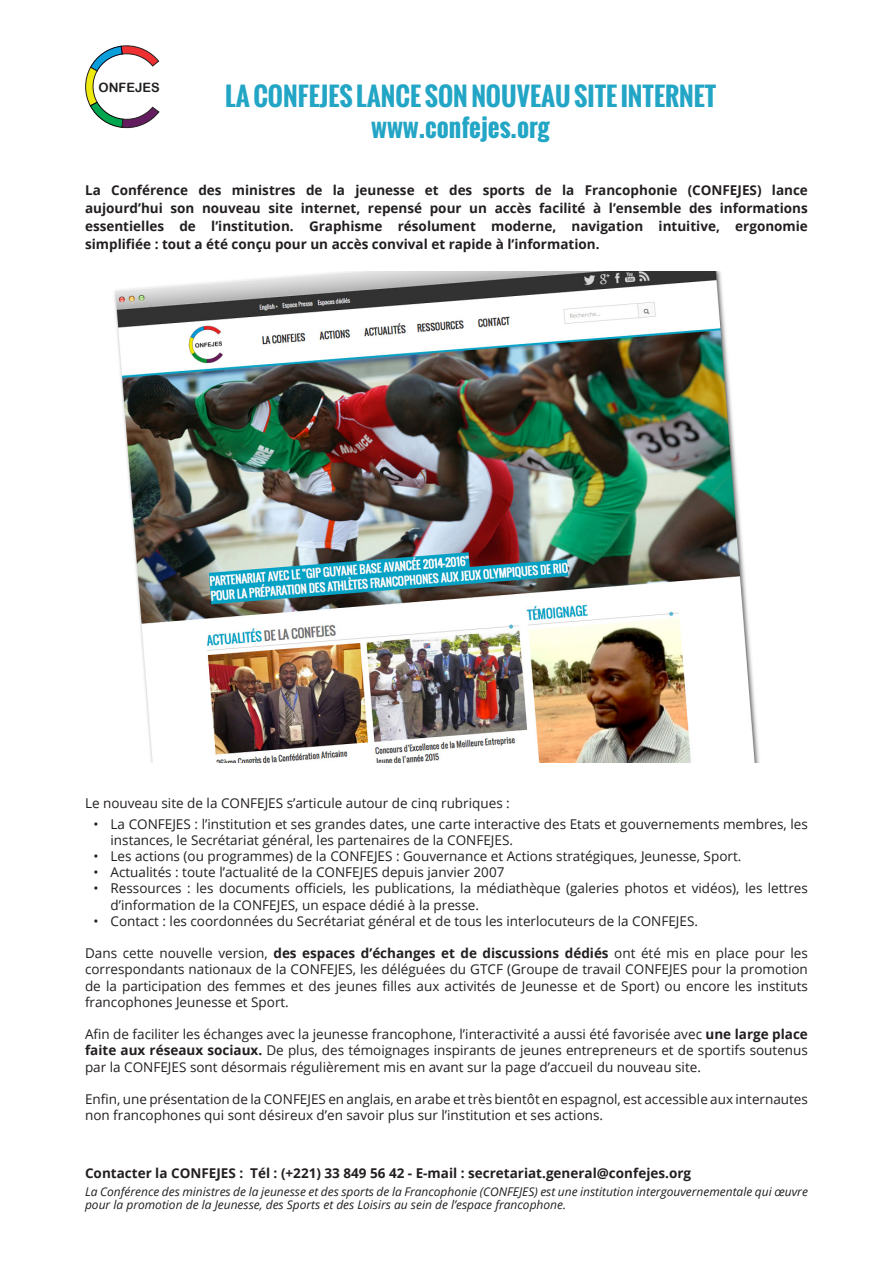
<style>
.page{position:relative;width:893px;height:1263px;background:#fff}
.page>*{position:absolute;margin:0;border:0;box-sizing:border-box;transform-origin:0 0}
.t1{font:700 25.5px "Oswald";color:#23a5c5}
.t2{font:13.5px/16.2px "Open Sans";color:#231f20}
.t3{font:700 13.5px/18px "Open Sans";color:#231f20;text-align:justify}
.t4{font:12.9px "Arial Rounded MT Bold";color:#231f20}
.t5{font:italic 12px/13.5px "Open Sans";color:#231f20}
.s1{font-weight:700}
</style>
<div class="page">
<img style="left:114px;top:272px;width:646px;height:490px">
<svg style="left:85px;top:45px;width:75px;height:83px"></svg>
<p class="t4" style="left:99px;top:80px;width:63px">ONFEJES</p>
<p class="t1" style="left:225px;top:77px;width:145px">LA CONFEJES LANCE</p>
<p class="t1" style="left:425px;top:77px;width:15px">SON</p>
<p class="t1" style="left:471px;top:77px;width:247px">NOUVEAU SITE INTERNET</p>
<p class="t1" style="left:371px;top:108px;width:180px">WWW.CONFEJES.ORG</p>
<p class="t3" style="left:85px;top:181px;width:724px">La Conférence des ministres de la jeunesse et des sports de la Francophonie (CONFEJES) lance aujourd’hui son nouveau site internet, repensé pour un accès facilité à l’ensemble des informations essentielles de l’institution. Graphisme résolument moderne, navigation intuitive, ergonomie simplifiée : tout a été conçu pour un accès convival et rapide à l’information.</p>
<p class="t2" style="left:85px;top:795px;width:426px">Le nouveau site de la CONFEJES s’articule autour de cinq rubriques :</p>
<p class="t2" style="left:111px;top:815px;width:699px;text-indent:-17px">• La CONFEJES : l’institution et ses grandes dates, une carte interactive des Etats et gouvernements membres, les instances, le Secrétariat général, les partenaires de la CONFEJES.</p>
<p class="t2" style="left:94px;top:848px;width:649px">• Les actions (ou programmes) de la CONFEJES : Gouvernance et Actions stratégiques, Jeunesse, Sport.</p>
<p class="t2" style="left:94px;top:864px;width:412px">• Actualités : toute l’actualité de la CONFEJES depuis janvier 2007</p>
<p class="t2" style="left:111px;top:880px;width:699px;text-indent:-17px">• Ressources : les documents officiels, les publications, la médiathèque (galeries photos et vidéos), les lettres d’information de la CONFEJES, un espace dédié à la presse.</p>
<p class="t2" style="left:94px;top:912px;width:606px">• Contact : les coordonnées du Secrétariat général et de tous les interlocuteurs de la CONFEJES.</p>
<p class="t2" style="left:85px;top:945px;width:724px;text-align:justify">Dans cette nouvelle version, <span class="s1">des espaces d’échanges et de discussions dédiés</span> ont été mis en place pour les correspondants nationaux de la CONFEJES, les déléguées du GTCF (Groupe de travail CONFEJES pour la promotion de la participation des femmes et des jeunes filles aux activités de Jeunesse et de Sport) ou encore les instituts francophones Jeunesse et Sport.</p>
<p class="t2" style="left:85px;top:1026px;width:724px;text-align:justify">Afin de faciliter les échanges avec la jeunesse francophone, l’interactivité a aussi été favorisée avec <span class="s1">une large place faite aux réseaux sociaux.</span> De plus, des témoignages inspirants de jeunes entrepreneurs et de sportifs soutenus par la CONFEJES sont désormais régulièrement mis en avant sur la page d’accueil du nouveau site.</p>
<p class="t2" style="left:85px;top:1091px;width:724px">Enfin, une présentation de la CONFEJES en anglais, en arabe et très bientôt en espagnol, est accessible aux internautes non francophones qui sont désireux d’en savoir plus sur l’institution et ses actions.</p>
<p class="t3" style="left:85px;top:1163px;width:608px">Contacter la CONFEJES : Tél : (+221) 33 849 56 42 - E-mail : secretariat.general@confejes.org</p>
<p class="t5" style="left:85px;top:1184px;width:724px">La Conférence des ministres de la jeunesse et des sports de la Francophonie (CONFEJES) est une institution intergouvernementale qui œuvre pour la promotion de la Jeunesse, des Sports et des Loisirs au sein de l’espace francophone.</p>
</div>
